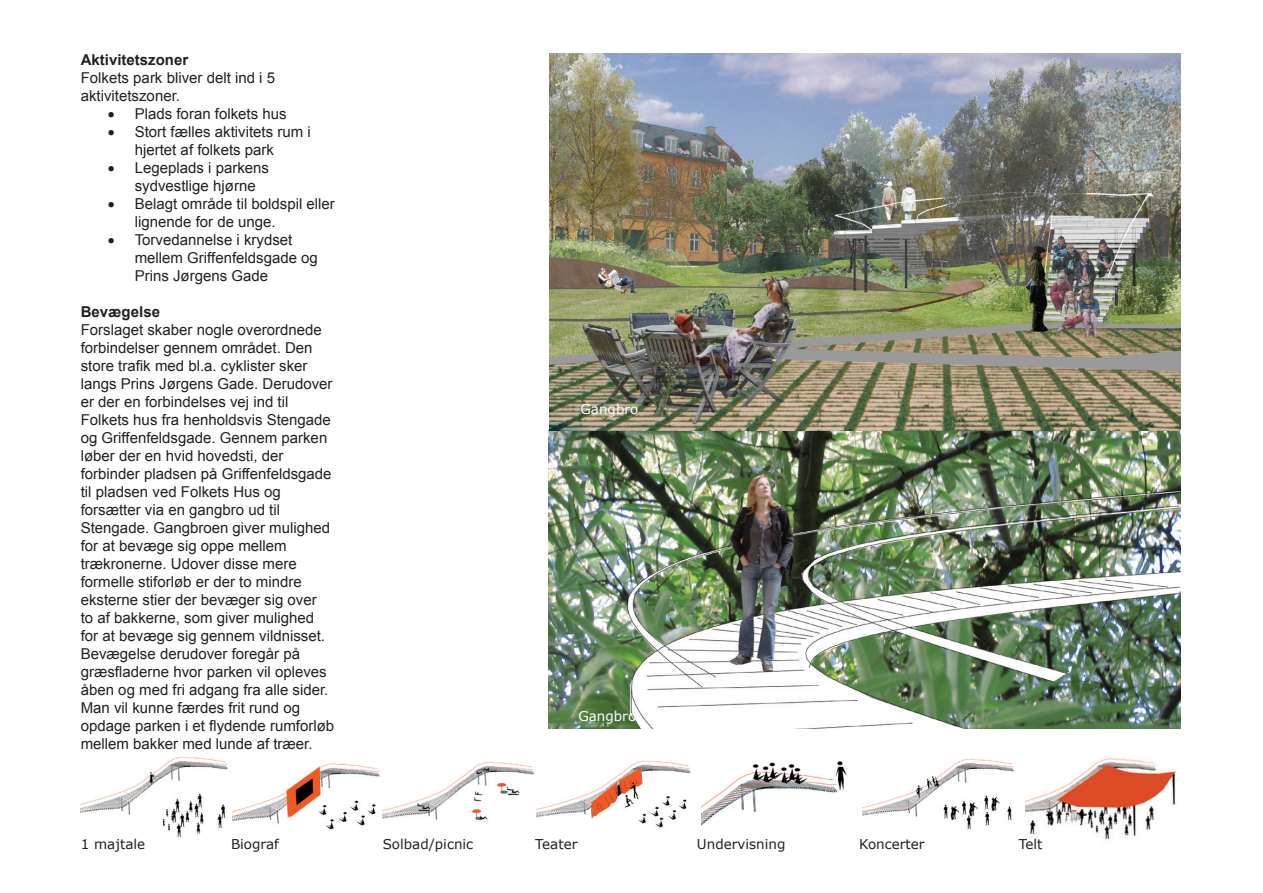
<style>
.page{position:relative;width:1263px;height:893px;background:#fff}
.page>*{position:absolute;margin:0;border:0;box-sizing:border-box;transform-origin:0 0}
.t1{font:15px/18px "Arial";color:#231f20}
.t2{font:700 15px "Arial";color:#231f20}
.t3{font:13.5px "Verdana";color:#231f20}
.t4{font:13.5px "Verdana";color:#fff}
</style>
<div class="page">
<img style="left:81px;top:756px;width:147px;height:82px">
<img style="left:232px;top:763px;width:148px;height:67px">
<img style="left:382px;top:761px;width:152px;height:60px">
<img style="left:537px;top:721px;width:153px;height:107px">
<img style="left:702px;top:728px;width:145px;height:97px">
<img style="left:862px;top:728px;width:154px;height:102px">
<img style="left:1025px;top:728px;width:155px;height:112px">
<img style="left:549px;top:53px;width:632px;height:675px">
<p class="t2" style="left:81px;top:49px;width:109px">Aktivitetszoner</p>
<p class="t1" style="left:81px;top:68px;width:196px">Folkets park bliver delt ind i 5 aktivitetszoner.</p>
<p class="t1" style="left:108px;top:104px;width:180px">• Plads foran folkets hus</p>
<p class="t1" style="left:135px;top:122px;width:177px;text-indent:-27px">• Stort fælles aktivitets rum i hjertet af folkets park</p>
<p class="t1" style="left:135px;top:158px;width:136px;text-indent:-27px">• Legeplads i parkens sydvestlige hjørne</p>
<p class="t1" style="left:135px;top:194px;width:202px;text-indent:-27px">• Belagt område til boldspil eller lignende for de unge.</p>
<p class="t1" style="left:135px;top:230px;width:185px;text-indent:-27px">• Torvedannelse i krydset mellem Griffenfeldsgade og<br>Prins Jørgens Gade</p>
<p class="t2" style="left:81px;top:301px;width:81px">Bevægelse</p>
<p class="t1" style="left:81px;top:320px;width:255px">Forslaget skaber nogle overordnede forbindelser gennem området. Den store trafik med bl.a. cyklister sker langs Prins Jørgens Gade. Derudover er der en forbindelses vej ind til Folkets hus fra henholdsvis Stengade og Griffenfeldsgade. Gennem parken løber der en hvid hovedsti, der forbinder pladsen på Griffenfeldsgade til pladsen ved Folkets Hus og forsætter via en gangbro ud til Stengade. Gangbroen giver mulighed for at bevæge sig oppe mellem trækronerne. Udover disse mere formelle stiforløb er der to mindre eksterne stier der bevæger sig over<br>to af bakkerne, som giver mulighed for at bevæge sig gennem vildnisset.<br>Bevægelse derudover foregår på græsfladerne hvor parken vil opleves åben og med fri adgang fra alle sider.<br>Man vil kunne færdes frit rund og opdage parken i et flydende rumforløb mellem bakker med lunde af træer.</p>
<p class="t4" style="left:580px;top:401px;width:59px">Gangbro</p>
<p class="t4" style="left:578px;top:708px;width:59px">Gangbro</p>
<p class="t3" style="left:81px;top:836px;width:66px">1 majtale</p>
<p class="t3" style="left:231px;top:836px;width:49px">Biograf</p>
<p class="t3" style="left:383px;top:836px;width:92px">Solbad/picnic</p>
<p class="t3" style="left:535px;top:836px;width:44px">Teater</p>
<p class="t3" style="left:697px;top:836px;width:90px">Undervisning</p>
<p class="t3" style="left:859px;top:836px;width:67px">Koncerter</p>
<p class="t3" style="left:1019px;top:836px;width:25px">Telt</p>
</div>
